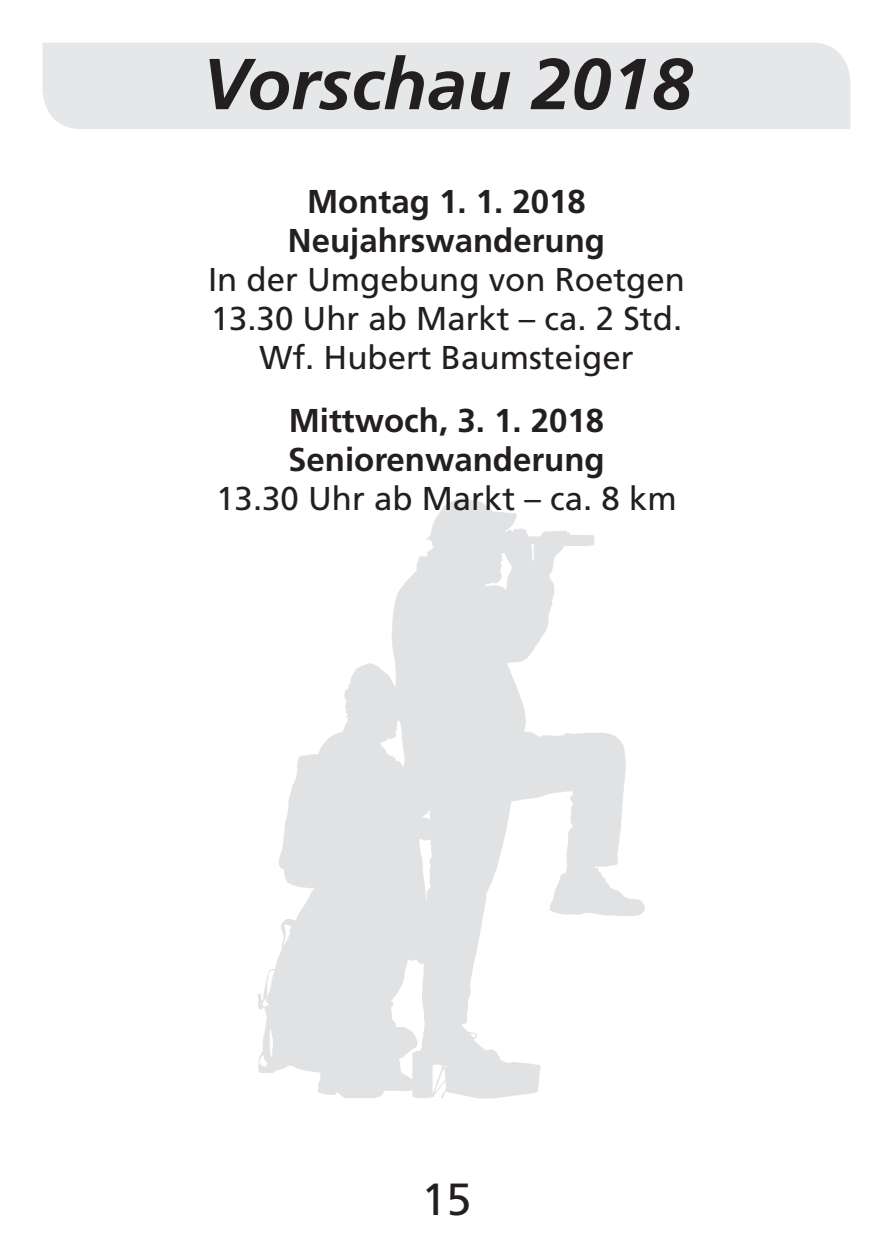
<style>
.page{position:relative;width:893px;height:1259px;background:#fff}
.page>*{position:absolute;margin:0;border:0;box-sizing:border-box;transform-origin:0 0}
.t1{font:italic 700 72px "Frutiger";color:#231f20}
.t2{font:45px "Frutiger";color:#231f20}
.t3{font:33px/39px "Frutiger";color:#231f20;text-align:center}
.t4{font:700 33px/39px "Frutiger";color:#231f20;text-align:center}
</style>
<div class="page">
<img style="left:257px;top:498px;width:388px;height:575px">
<img style="left:265px;top:503px;width:285px;height:596px">
<div style="left:43px;top:43px;width:807px;height:86px;background:#e6e7e9"></div>
<h1 class="t1" style="left:202px;top:42px;width:491px">Vorschau 2018</h1>
<p class="t4" style="left:288px;top:181px;width:319px">Montag 1. 1. 2018<br>Neujahrswanderung</p>
<p class="t3" style="left:208px;top:260px;width:478px">In der Umgebung von Roetgen<br>13.30 Uhr ab Markt – ca. 2 Std.<br>Wf. Hubert Baumsteiger</p>
<p class="t4" style="left:288px;top:401px;width:318px;text-align:left">Mittwoch, 3. 1. 2018<br>Seniorenwanderung</p>
<p class="t3" style="left:216px;top:479px;width:462px">13.30 Uhr ab Markt – ca. 8 km</p>
<h2 class="t2" style="left:421px;top:1172px;width:52px">15</h2>
</div>
